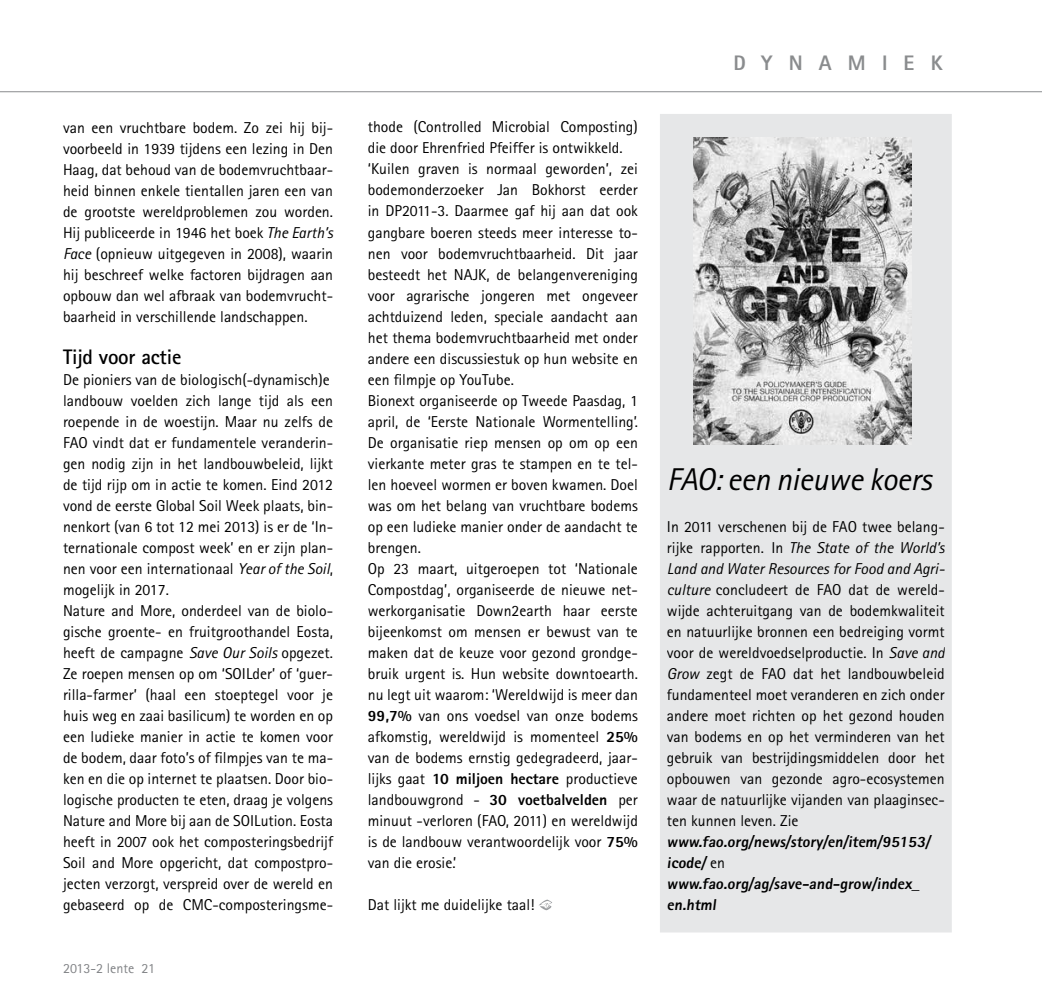
<style>
.page{position:relative;width:1042px;height:993px;background:#fff}
.page>*{position:absolute;margin:0;border:0;box-sizing:border-box;transform-origin:0 0}
.t1{font:italic 31.5px "Rotis Sans Serif";letter-spacing:-.01em;color:#000}
.t2{font:700 21px "Rotis Sans Serif";letter-spacing:-.01em;color:#000}
.t3{font:800 21px "Rotis Sans Serif";letter-spacing:.77em;color:#8a8c8e}
.t4{font:15.75px/21px "Rotis Sans Serif";color:#000;text-align:justify}
.t5{font:800 15.75px/21px "Rotis Sans Serif";color:#000}
.t6{font:14px "Rotis Sans Serif";color:#808285}
.s1{font-style:italic}
.s2{font-weight:800}
.s3{font-weight:400}
</style>
<div class="page">
<hr style="left:0;top:91px;width:1042px;height:1px;background:#8a8c8e">
<svg style="left:539px;top:899px;width:13px;height:10px"></svg>
<div style="left:660px;top:114px;width:292px;height:819px;background:#e6e7e8"></div>
<img style="left:694px;top:137px;width:218px;height:308px">
<p class="t4" style="left:63px;top:117px;width:272px">van een vruchtbare bodem. Zo zei hij bij&shy;voorbeeld in 1939 tijdens een lezing in Den Haag, dat behoud van de bodemvruchtbaar&shy;heid binnen enkele tientallen jaren een van de grootste wereldproblemen zou worden.<br>Hij publiceerde in 1946 het boek <span class="s1">The Earth’s Face</span> (opnieuw uitgegeven in 2008), waarin hij beschreef welke factoren bijdragen aan opbouw dan wel afbraak van bodemvrucht&shy;baarheid in verschillende landschappen.</p>
<h2 class="t2" style="left:63px;top:343px;width:120px">Tijd voor actie</h2>
<p class="t4" style="left:63px;top:369px;width:272px;text-align:left">De pioniers van de biologisch(-dynamisch)e landbouw voelden zich lange tijd als een roepende in de woestijn. Maar nu zelfs de FAO vindt dat er fundamentele veranderin&shy;gen nodig zijn in het landbouwbeleid, lijkt de tijd rijp om in actie te komen. Eind 2012 vond de eerste Global Soil Week plaats, bin&shy;nenkort (van 6 tot 12 mei 2013) is er de ‘In&shy;ternationale compost week’ en er zijn plan&shy;nen voor een internationaal <span class="s1">Year of the Soil</span>, mogelijk in 2017.<br>Nature and More, onderdeel van de biolo&shy;gische groente- en fruitgroothandel Eosta, heeft de campagne <span class="s1">Save Our Soils</span> opgezet.<br>Ze roepen mensen op om ‘SOILder’ of ‘guer&shy;rilla-farmer’ (haal een stoeptegel voor je huis weg en zaai basilicum) te worden en op een ludieke manier in actie te komen voor de bodem, daar foto’s of filmpjes van te ma&shy;ken en die op internet te plaatsen. Door bio&shy;logische producten te eten, draag je volgens Nature and More bij aan de SOILution. Eosta heeft in 2007 ook het composteringsbedrijf Soil and More opgericht, dat compostpro&shy;jecten verzorgt, verspreid over de wereld en gebaseerd op de CMC-composteringsme-</p>
<p class="t6" style="left:63px;top:959px;width:94px">2013-2 lente 21</p>
<p class="t4" style="left:368px;top:116px;width:272px;text-align:left">thode (Controlled Microbial Composting) die door Ehrenfried Pfeiffer is ontwikkeld. ‘Kuilen graven is normaal geworden’, zei bodemonderzoeker Jan Bokhorst eerder in DP2011-3. Daarmee gaf hij aan dat ook gangbare boeren steeds meer interesse to&shy;nen voor bodemvruchtbaarheid. Dit jaar besteedt het NAJK, de belangenvereniging voor agrarische jongeren met ongeveer achtduizend leden, speciale aandacht aan het thema bodemvruchtbaarheid met onder andere een discussiestuk op hun website en een filmpje op YouTube.<br>Bionext organiseerde op Tweede Paasdag, 1 april, de ‘Eerste Nationale Wormentelling’.<br>De organisatie riep mensen op om op een vierkante meter gras te stampen en te tel&shy;len hoeveel wormen er boven kwamen. Doel was om het belang van vruchtbare bodems op een ludieke manier onder de aandacht te brengen.<br>Op 23 maart, uitgeroepen tot ‘Nationale Compostdag’, organiseerde de nieuwe net&shy;werkorganisatie Down2earth haar eerste bijeenkomst om mensen er bewust van te maken dat de keuze voor gezond grondge&shy;bruik urgent is. Hun website downtoearth. nu legt uit waarom: ‘Wereldwijd is meer dan <span class="s2">99,7%</span> van ons voedsel van onze bodems afkomstig, wereldwijd is momenteel <span class="s2">25% </span>van de bodems ernstig gedegradeerd, jaar&shy;lijks gaat <span class="s2">10 miljoen hectare</span> productieve landbouwgrond - <span class="s2">30 voetbalvelden</span> per minuut -verloren (FAO, 2011) en wereldwijd is de landbouw verantwoordelijk voor <span class="s2">75% </span>van die erosie.’</p>
<p class="t4" style="left:368px;top:893px;width:168px">Dat lijkt me duidelijke taal!</p>
<h2 class="t3" style="left:733px;top:49px;width:211px">DYNAMIEK</h2>
<h1 class="t1" style="left:667px;top:460px;width:266px">FAO: een nieuwe koers</h1>
<p class="t4" style="left:667px;top:516px;width:279px">In 2011 verschenen bij de FAO twee belang&shy;rijke rapporten. In <span class="s1">The State of the World’s Land and Water Resources for Food and Agri&shy;culture</span> concludeert de FAO dat de wereld&shy;wijde achteruitgang van de bodemkwaliteit en natuurlijke bronnen een bedreiging vormt voor de wereldvoedselproductie. In <span class="s1">Save and Grow</span> zegt de FAO dat het landbouwbeleid fundamenteel moet veranderen en zich onder andere moet richten op het gezond houden van bodems en op het verminderen van het gebruik van bestrijdingsmiddelen door het opbouwen van gezonde agro-ecosystemen waar de natuurlijke vijanden van plaaginsec&shy;ten kunnen leven. Zie</p>
<p class="t5" style="left:667px;top:830px;width:265px">www.fao.org/news/story/en/item/95153/ icode/ <span class="s3">en </span>www.fao.org/ag/save-and-grow/index_ en.html</p>
</div>
